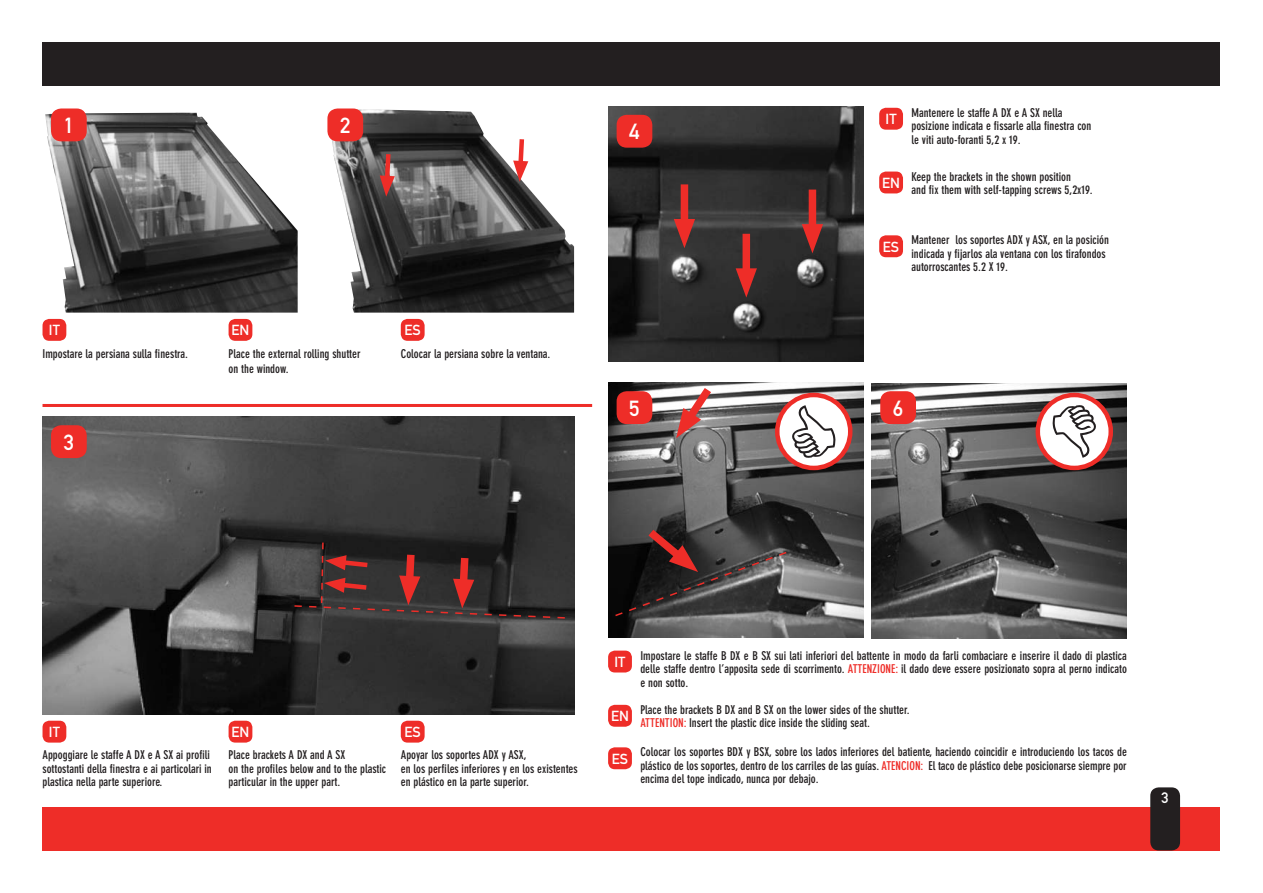
<style>
.page{position:relative;width:1263px;height:893px;background:#fff}
.page>*{position:absolute;margin:0;border:0;box-sizing:border-box;transform-origin:0 0}
.t1{font:21.6px "DIN Mittelschrift";color:#fff}
.t2{font:15px "DIN Mittelschrift";color:#fff}
.t3{font:14.4px "DIN Mittelschrift";color:#fff}
.t4{font:700 condensed 12px/13.5px "DIN Neuzeit Grotesk";color:#231f20}
.s1{color:#ee2d28}
</style>
<div class="page">
<div style="left:43px;top:43px;width:1177px;height:43px;background:#231f20"></div>
<div style="left:43px;top:808px;width:1177px;height:43px;background:#ee2d28"></div>
<div style="left:1150px;top:787px;width:30px;height:63px;background:#231f20;border-radius:9px"></div>
<img style="left:43px;top:417px;width:531px;height:297px">
<div style="left:43px;top:721px;width:23px;height:22px;background:#ee2d28;border-radius:7px"></div>
<div style="left:43px;top:319px;width:23px;height:22px;background:#ee2d28;border-radius:7px"></div>
<div style="left:229px;top:721px;width:23px;height:22px;background:#ee2d28;border-radius:7px"></div>
<div style="left:229px;top:319px;width:23px;height:22px;background:#ee2d28;border-radius:7px"></div>
<div style="left:401px;top:721px;width:24px;height:22px;background:#ee2d28;border-radius:7px"></div>
<div style="left:401px;top:319px;width:24px;height:22px;background:#ee2d28;border-radius:7px"></div>
<img style="left:45px;top:113px;width:253px;height:200px">
<img style="left:331px;top:109px;width:243px;height:204px">
<svg style="left:380px;top:149px;width:15px;height:48px"></svg>
<svg style="left:513px;top:135px;width:15px;height:47px"></svg>
<hr style="left:43px;top:404px;width:549px;height:3px;background:#ee2d28">
<svg style="left:293px;top:541px;width:273px;height:78px;background:#3e2e2e"></svg>
<div style="left:51px;top:108px;width:36px;height:33px;background:#ee2d28;border-radius:10px"></div>
<div style="left:327px;top:108px;width:36px;height:33px;background:#ee2d28;border-radius:10px"></div>
<div style="left:51px;top:425px;width:36px;height:33px;background:#ee2d28;border-radius:10px"></div>
<div style="left:879px;top:108px;width:24px;height:22px;background:#ee2d28;border-radius:7px"></div>
<div style="left:608px;top:651px;width:24px;height:21px;background:#ee2d28;border-radius:7px"></div>
<div style="left:608px;top:705px;width:24px;height:22px;background:#ee2d28;border-radius:7px"></div>
<div style="left:608px;top:747px;width:24px;height:22px;background:#ee2d28;border-radius:7px"></div>
<div style="left:879px;top:172px;width:24px;height:21px;background:#ee2d28;border-radius:7px"></div>
<div style="left:879px;top:235px;width:24px;height:22px;background:#ee2d28;border-radius:7px"></div>
<img style="left:608px;top:106px;width:255px;height:255px">
<img style="left:608px;top:383px;width:255px;height:255px">
<img style="left:872px;top:383px;width:255px;height:255px">
<svg style="left:675px;top:382px;width:43px;height:56px"></svg>
<div style="left:681px;top:184px;width:7px;height:47px;background:#ee2d28"></div>
<svg style="left:674px;top:219px;width:21px;height:29px"></svg>
<div style="left:809px;top:190px;width:7px;height:46px;background:#ee2d28"></div>
<svg style="left:802px;top:224px;width:21px;height:29px"></svg>
<div style="left:742px;top:234px;width:8px;height:47px;background:#ee2d28"></div>
<svg style="left:736px;top:268px;width:21px;height:30px"></svg>
<svg style="left:614px;top:522px;width:174px;height:95px;background:#403737"></svg>
<svg style="left:777px;top:395px;width:73px;height:73px"></svg>
<div style="left:775px;top:393px;width:77px;height:77px;border:4px solid #ee2d28;border-radius:50%"></div>
<svg style="left:1038px;top:395px;width:73px;height:73px"></svg>
<div style="left:1035px;top:393px;width:78px;height:77px;border:4px solid #ee2d28;border-radius:50%"></div>
<svg style="left:792px;top:405px;width:44px;height:53px"></svg>
<svg style="left:1052px;top:405px;width:44px;height:53px"></svg>
<div style="left:617px;top:115px;width:35px;height:33px;background:#ee2d28;border-radius:10px"></div>
<div style="left:617px;top:391px;width:35px;height:33px;background:#ee2d28;border-radius:10px"></div>
<div style="left:880px;top:391px;width:36px;height:33px;background:#ee2d28;border-radius:10px"></div>
<h1 class="t1" style="left:64px;top:113px;width:12px">1</h1>
<h1 class="t1" style="left:340px;top:113px;width:12px">2</h1>
<h1 class="t1" style="left:629px;top:119px;width:12px">4</h1>
<p class="t3" style="left:886px;top:111px;width:12px">IT</p>
<p class="t3" style="left:882px;top:174px;width:19px">EN</p>
<p class="t3" style="left:883px;top:238px;width:18px">ES</p>
<p class="t4" style="left:911px;top:106px;width:181px">Mantenere le staffe A dx e A sx nella posizione indicata e fissarle alla finestra con le viti auto-foranti 5,2 x 19.</p>
<p class="t4" style="left:911px;top:170px;width:183px">Keep the brackets in the shown position<br>and fix them with self-tapping screws 5,2x19.</p>
<p class="t4" style="left:911px;top:233px;width:199px">Mantener los soportes ADX y ASX, en la posición indicada y fijarlos ala ventana con los tirafondos autorroscantes 5.2 X 19.</p>
<p class="t3" style="left:49px;top:322px;width:12px">IT</p>
<p class="t3" style="left:232px;top:322px;width:19px">EN</p>
<p class="t3" style="left:405px;top:322px;width:18px">ES</p>
<p class="t4" style="left:43px;top:347px;width:147px">Impostare la persiana sulla finestra.</p>
<p class="t4" style="left:229px;top:346px;width:134px;line-height:15px">Place the external rolling shutter on the window.</p>
<p class="t4" style="left:401px;top:347px;width:151px">Colocar la persiana sobre la ventana.</p>
<h1 class="t1" style="left:629px;top:395px;width:12px">5</h1>
<h1 class="t1" style="left:893px;top:395px;width:12px">6</h1>
<h1 class="t1" style="left:64px;top:429px;width:12px">3</h1>
<p class="t3" style="left:49px;top:723px;width:12px">IT</p>
<p class="t4" style="left:43px;top:749px;width:171px">Appoggiare le staffe A DX e A SX ai profili sottostanti della finestra e ai particolari in plastica nella parte superiore.</p>
<p class="t3" style="left:232px;top:723px;width:19px">EN</p>
<p class="t4" style="left:229px;top:749px;width:159px">Place brackets A DX and A SX<br>on the profiles below and to the plastic particular in the upper part.</p>
<p class="t3" style="left:405px;top:723px;width:18px">ES</p>
<p class="t4" style="left:401px;top:749px;width:178px">Apoyar los soportes ADX y ASX,<br>en los perfiles inferiores y en los existentes en plástico en la parte superior.</p>
<p class="t3" style="left:614px;top:653px;width:12px">IT</p>
<p class="t3" style="left:611px;top:708px;width:19px">EN</p>
<p class="t3" style="left:612px;top:750px;width:18px">ES</p>
<p class="t4" style="left:640px;top:649px;width:488px;text-align:justify">Impostare le staffe B DX e B SX sui lati inferiori del battente in modo da farli combaciare e inserire il dado di plastica delle staffe dentro l’apposita sede di scorrimento. <span class="s1">ATTENZIONE:</span> il dado deve essere posizionato sopra al perno indicato e non sotto.</p>
<p class="t4" style="left:640px;top:703px;width:271px">Place the brackets B DX and B SX on the lower sides of the shutter.<br><span class="s1">ATTENTION:</span> Insert the plastic dice inside the sliding seat.</p>
<p class="t4" style="left:640px;top:745px;width:488px;text-align:justify">Colocar los soportes BDX y BSX, sobre los lados inferiores del batiente, haciendo coincidir e introduciendo los tacos de plástico de los soportes, dentro de los carriles de las guías. <span class="s1">ATENCION:</span> El taco de plástico debe posicionarse siempre por encima del tope indicado, nunca por debajo.</p>
<p class="t2" style="left:1161px;top:789px;width:9px">3</p>
</div>
